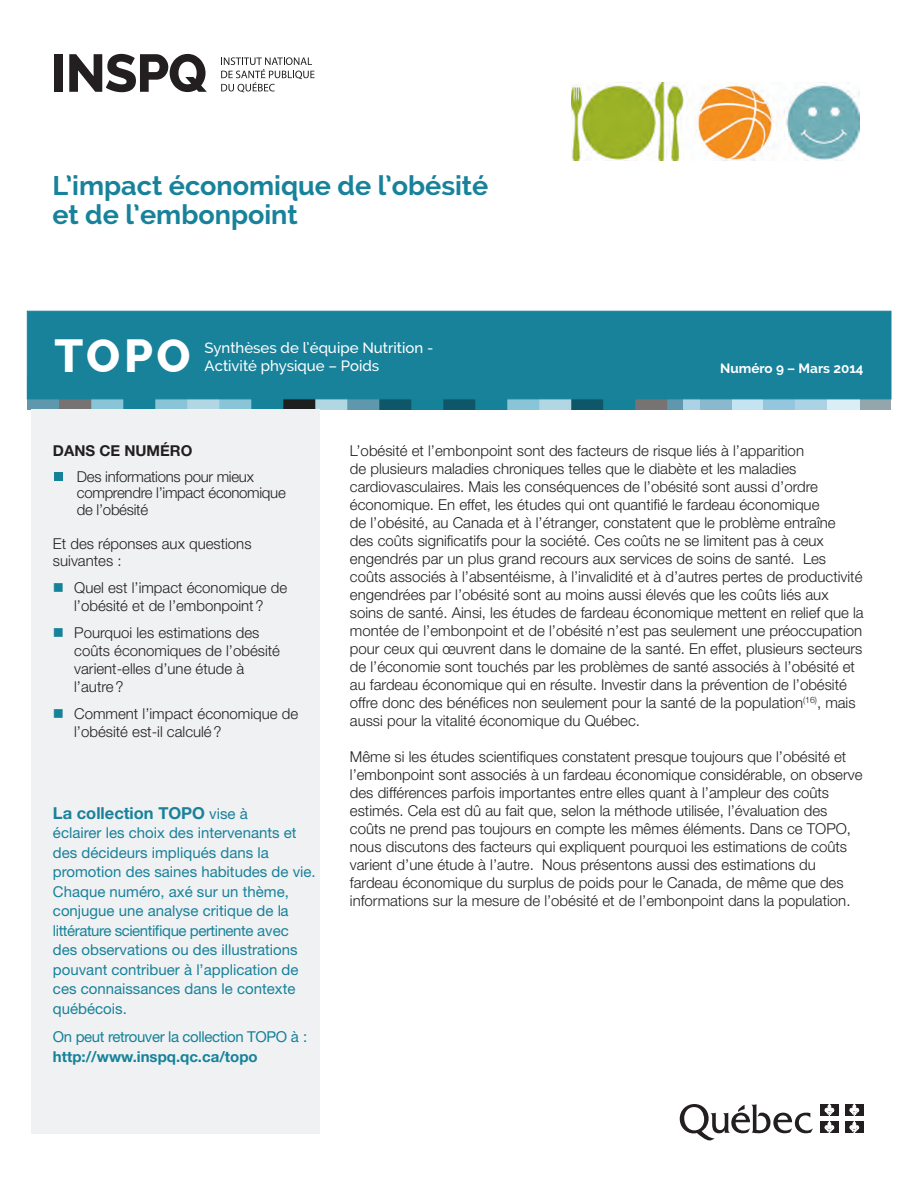
<style>
.page{position:relative;width:918px;height:1188px;background:#fff}
.page>*{position:absolute;margin:0;border:0;box-sizing:border-box;transform-origin:0 0}
.t1{font:800 46.5px "Raleway";color:#fff}
.t2{font:700 27px/28.5px "Raleway";color:#18829b}
.t3{font:700 16.5px "Helvetica Neue LT Std";color:#18829b}
.t4{font:300 15px/18px "Helvetica Neue LT Std";color:#231f20}
.t5{font:15px/19.5px "Helvetica Neue LT Std";color:#18829b}
.t6{font:300 15px/16.5px "Helvetica Neue LT Std";letter-spacing:-.02em;color:#231f20}
.t7{font:500 15px/18px "Raleway";color:#fff}
.t8{font:15px "Helvetica Neue LT Std";letter-spacing:-.025em;color:#15829a}
.t9{font:700 15px "Helvetica Neue LT Std";color:#15829a}
.t10{font:700 15px "Helvetica Neue LT Std";color:#231f20}
.t11{font:700 13.5px "Raleway";color:#fff}
.s1{color:#15829a}
.s2{font-weight:400;font-size:15px}
</style>
<div class="page">
<div style="left:27px;top:378px;width:32px;height:32px;background:#5f98ad"></div>
<div style="left:859px;top:394px;width:32px;height:16px;background:#92a6ac"></div>
<div style="left:827px;top:394px;width:32px;height:16px;background:#daeef6"></div>
<div style="left:795px;top:394px;width:32px;height:16px;background:#abd2e5"></div>
<div style="left:763px;top:394px;width:32px;height:16px;background:#94c6dd"></div>
<svg style="left:59px;top:399px;width:704px;height:11px;background:#5f9aaa"></svg>
<div style="left:27px;top:311px;width:864px;height:88px;background:#18829b;border:1px solid #18829b"></div>
<div style="left:32px;top:410px;width:288px;height:724px;background:#f0f1f2"></div>
<svg style="left:680px;top:1104px;width:133px;height:36px"></svg>
<div style="left:820px;top:1104px;width:19px;height:11px;background:#231f20"></div>
<div style="left:820px;top:1122px;width:19px;height:11px;background:#231f20"></div>
<svg style="left:825px;top:1104px;width:9px;height:29px"></svg>
<div style="left:845px;top:1104px;width:19px;height:11px;background:#231f20"></div>
<div style="left:845px;top:1122px;width:19px;height:11px;background:#231f20"></div>
<svg style="left:850px;top:1104px;width:9px;height:29px"></svg>
<div style="left:54px;top:54px;width:9px;height:38px;background:#231f20"></div>
<svg style="left:69px;top:54px;width:138px;height:38px"></svg>
<svg style="left:221px;top:57px;width:94px;height:35px"></svg>
<img style="left:571px;top:82px;width:288px;height:79px">
<div style="left:54px;top:473px;width:8px;height:8px;background:#15829a"></div>
<h2 class="t2" style="left:52px;top:171px;width:437px">L’impact économique de l’obésité et de l’embonpoint</h2>
<h1 class="t1" style="left:54px;top:329px;width:138px">TOPO</h1>
<p class="t7" style="left:205px;top:339px;width:230px">Synthèses de l’équipe Nutrition -<br>Activité physique – Poids</p>
<p class="t11" style="left:720px;top:360px;width:145px">Numéro 9 – Mars 2014</p>
<p class="t10" style="left:53px;top:442px;width:141px">DANS CE NUMÉRO</p>
<p class="t6" style="left:77px;top:468px;width:210px">Des informations pour mieux comprendre l’impact économique de l’obésité</p>
<p class="t4" style="left:53px;top:535px;width:200px;line-height:16.5px">Et des réponses aux questions suivantes :</p>
<p class="t4" style="left:53px;top:578px;width:236px;text-align:center"><span class="s1">■</span> Quel est l’impact économique de l’obésité et de l’embonpoint?</p>
<p class="t4" style="left:74px;top:623px;width:207px;text-indent:-21px"><span class="s1">■</span> Pourquoi les estimations des coûts économiques de l’obésité varient-elles d’une étude à l’autre?</p>
<p class="t4" style="left:74px;top:704px;width:225px;text-indent:-21px"><span class="s1">■</span> Comment l’impact économique de l’obésité est-il calculé?</p>
<p class="t3" style="left:53px;top:803px;width:196px">La collection TOPO <span class="s2">vise à</span></p>
<p class="t5" style="left:53px;top:823px;width:264px">éclairer les choix des intervenants et des décideurs impliqués dans la promotion des saines habitudes de vie.<br>Chaque numéro, axé sur un thème, conjugue une analyse critique de la littérature scientifique pertinente avec des observations ou des illustrations pouvant contribuer à l’application de ces connaissances dans le contexte québécois.</p>
<p class="t8" style="left:53px;top:1028px;width:256px">On peut retrouver la collection TOPO à :</p>
<p class="t9" style="left:53px;top:1047px;width:206px">http://www.inspq.qc.ca/topo</p>
<p class="t4" style="left:350px;top:442px;width:515px">L’obésité et l’embonpoint sont des facteurs de risque liés à l’apparition<br>de plusieurs maladies chroniques telles que le diabète et les maladies cardiovasculaires. Mais les conséquences de l’obésité sont aussi d’ordre économique. En effet, les études qui ont quantifié le fardeau économique<br>de l’obésité, au Canada et à l’étranger, constatent que le problème entraîne<br>des coûts significatifs pour la société. Ces coûts ne se limitent pas à ceux engendrés par un plus grand recours aux services de soins de santé. Les coûts associés à l’absentéisme, à l’invalidité et à d’autres pertes de productivité engendrées par l’obésité sont au moins aussi élevés que les coûts liés aux soins de santé. Ainsi, les études de fardeau économique mettent en relief que la montée de l’embonpoint et de l’obésité n’est pas seulement une préoccupation pour ceux qui œuvrent dans le domaine de la santé. En effet, plusieurs secteurs de l’économie sont touchés par les problèmes de santé associés à l’obésité et au fardeau économique qui en résulte. Investir dans la prévention de l’obésité offre donc des bénéfices non seulement pour la santé de la population<sup>(16)</sup>, mais aussi pour la vitalité économique du Québec.</p>
<p class="t4" style="left:350px;top:748px;width:514px">Même si les études scientifiques constatent presque toujours que l’obésité et l’embonpoint sont associés à un fardeau économique considérable, on observe des différences parfois importantes entre elles quant à l’ampleur des coûts estimés. Cela est dû au fait que, selon la méthode utilisée, l’évaluation des coûts ne prend pas toujours en compte les mêmes éléments. Dans ce TOPO, nous discutons des facteurs qui expliquent pourquoi les estimations de coûts varient d’une étude à l’autre. Nous présentons aussi des estimations du fardeau économique du surplus de poids pour le Canada, de même que des informations sur la mesure de l’obésité et de l’embonpoint dans la population.</p>
</div>
